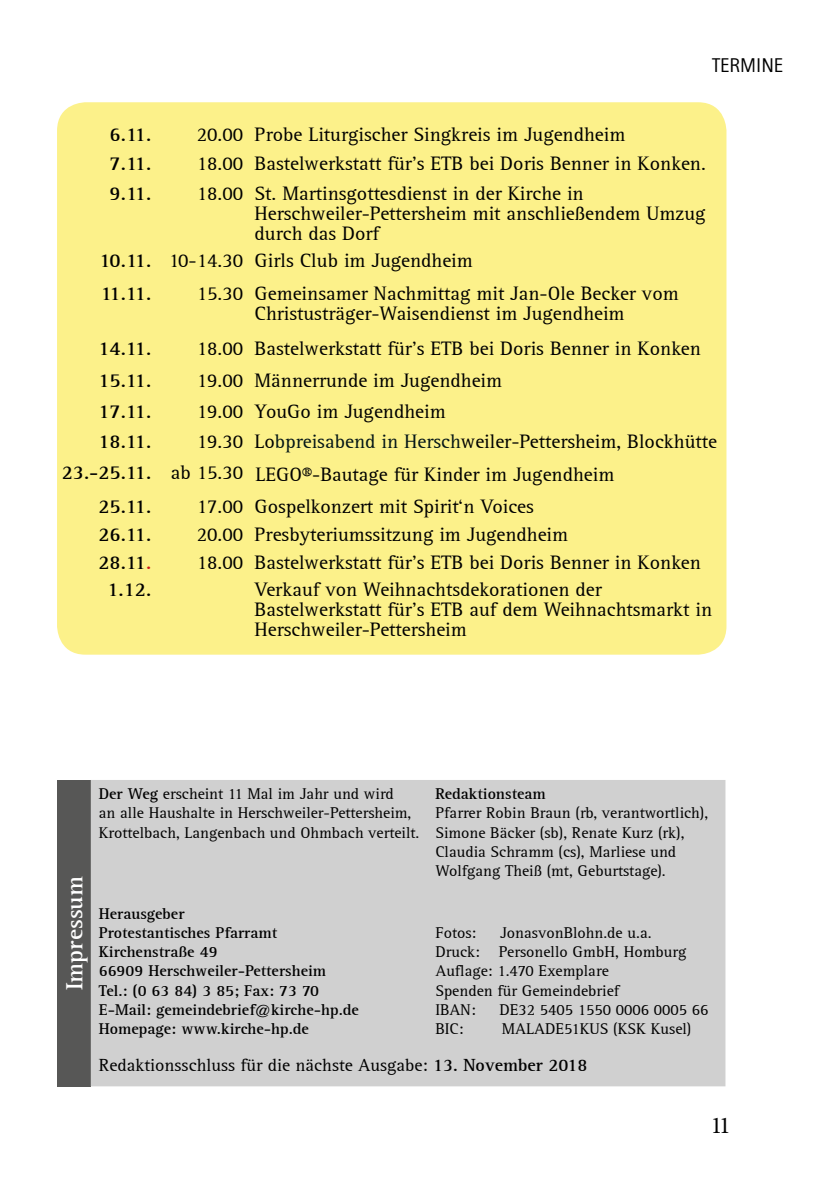
<style>
.page{position:relative;width:840px;height:1191px;background:#fff}
.page>*{position:absolute;margin:0;border:0;box-sizing:border-box;transform-origin:0 0}
.t1{font:700 24px "Rotis Serif";color:#fff}
.t2{font:24px "Minion Pro";color:#000}
.t3{font:20px/20px "Rotis Serif";color:#000}
.t4{font:700 20px "Rotis Serif";letter-spacing:-.11em;color:#000}
.t5{font:20px "Rotis Sans Serif";color:#000}
.t6{font:18px "Rotis Serif";color:#000}
.t7{font:16px/19.2px "Rotis Serif";color:#000}
.t8{font:700 16px/19.2px "Rotis Serif";color:#000}
.s1{font-weight:700}
.s2{color:#041617}
.s3{color:#cb1517}
</style>
<div class="page">
<div style="left:57px;top:102px;width:669px;height:552px;background:#fcf18a;border-radius:29px"></div>
<div style="left:58px;top:780px;width:33px;height:306px;background:#575756"></div>
<div style="left:91px;top:780px;width:634px;height:306px;background:#d0d0d0"></div>
<p class="t5" style="left:711px;top:53px;width:73px">TERMINE</p>
<p class="t4" style="left:110px;top:122px;width:43px">6.11.</p>
<p class="t3" style="left:197px;top:124px;width:430px">20.00 Probe Liturgischer Singkreis im Jugendheim</p>
<p class="t4" style="left:110px;top:152px;width:43px">7.11.</p>
<p class="t3" style="left:197px;top:154px;width:510px">18.00 Bastelwerkstatt für’s ETB bei Doris Benner in Konken.</p>
<p class="t4" style="left:110px;top:181px;width:43px">9.11.</p>
<p class="t3" style="left:254px;top:183px;width:452px;text-indent:-58px">18.00 St. Martinsgottesdienst in der Kirche in<br>Herschweiler-Pettersheim mit anschließendem Umzug durch das Dorf</p>
<p class="t3" style="left:100px;top:244px;width:374px;line-height:32.8px"><span class="s1">10.11.</span> 10-14.30 Girls Club im Jugendheim<br><span class="s1">11.11.</span></p>
<p class="t3" style="left:197px;top:284px;width:483px;text-align:center">15.30 Gemeinsamer Nachmittag mit Jan-Ole Becker vom<br>Christusträger-Waisendienst im Jugendheim</p>
<p class="t4" style="left:98px;top:336px;width:54px">14.11.</p>
<p class="t3" style="left:197px;top:339px;width:505px">18.00 Bastelwerkstatt für’s ETB bei Doris Benner in Konken</p>
<p class="t4" style="left:98px;top:368px;width:54px">15.11.</p>
<p class="t3" style="left:197px;top:370px;width:306px">19.00 Männerrunde im Jugendheim</p>
<p class="t4" style="left:98px;top:399px;width:54px">17.11.</p>
<p class="t3" style="left:197px;top:401px;width:250px">19.00 YouGo im Jugendheim</p>
<p class="t4" style="left:98px;top:430px;width:54px">18.11.</p>
<p class="t3" style="left:62px;top:427px;width:656px;line-height:30.8px;text-indent:135px">19.30 Lo<span class="s2">bpreisabend in Hersch</span>weiler-Pettersheim, Blockhütte<br><span class="s1">23.-25.11.</span> ab 15.30</p>
<p class="t4" style="left:98px;top:494px;width:54px">25.11.</p>
<p class="t3" style="left:197px;top:496px;width:338px">17.00 Gospelkonzert mit Spirit‘n Voices</p>
<p class="t4" style="left:98px;top:523px;width:54px">26.11.</p>
<p class="t3" style="left:197px;top:525px;width:372px">20.00 Presbyteriumssitzung im Jugendheim</p>
<p class="t4" style="left:98px;top:551px;width:54px">28.11<span class="s3">.</span></p>
<p class="t3" style="left:197px;top:553px;width:505px">18.00 Bastelwerkstatt für’s ETB bei Doris Benner in Konken</p>
<p class="t4" style="left:107px;top:578px;width:45px">1.12.</p>
<p class="t3" style="left:254px;top:580px;width:459px">Verkauf von Weihnachtsdekorationen der<br>Bastelwerkstatt für’s ETB auf dem Weihnachtsmarkt in<br>Herschweiler-Pettersheim</p>
<p class="t3" style="left:255px;top:465px;width:360px">LEGO®-Bautage für Kinder im Jugendheim</p>
<p class="t1" style="left:60px;top:990px;width:115px;rotate:-90deg">Impressum</p>
<p class="t7" style="left:99px;top:784px;width:322px"><span class="s1">Der Weg</span> erscheint 11 Mal im Jahr und wird<br>an alle Haushalte in Herschweiler-Pettersheim,<br>Krottelbach, Langenbach und Ohmbach verteilt.</p>
<p class="t8" style="left:435px;top:784px;width:112px">Redaktionsteam</p>
<p class="t7" style="left:435px;top:804px;width:274px">Pfarrer Robin Braun (rb, verantwortlich), Simone Bäcker (sb), Renate Kurz (rk), Claudia Schramm (cs), Marliese und Wolfgang Theiß (mt, Geburtstage).</p>
<p class="t8" style="left:99px;top:904px;width:261px">Herausgeber<br>Protestantisches Pfarramt<br>Kirchenstraße 49<br>66909 Herschweiler-Pettersheim<br>Tel.: (0 63 84) 3 85; Fax: 73 70<br>E-Mail: gemeindebrief@kirche-hp.de<br>Homepage: www.kirche-hp.de</p>
<p class="t7" style="left:435px;top:923px;width:252px;text-indent:65px">JonasvonBlohn.de u.a.<br>Druck: Personello GmbH, Homburg<br>Auflage: 1.470 Exemplare<br>Spenden für Gemeindebrief<br>IBAN:</p>
<p class="t7" style="left:435px;top:923px;width:42px">Fotos:</p>
<p class="t7" style="left:499px;top:1000px;width:210px">DE32 5405 1550 0006 0005 66</p>
<p class="t7" style="left:435px;top:1019px;width:30px">BIC:</p>
<p class="t7" style="left:501px;top:1019px;width:191px">MALADE51KUS (KSK Kusel)</p>
<p class="t6" style="left:99px;top:1054px;width:490px">Redaktionsschluss für die nächste Ausgabe: <span class="s1">13. November 2018</span></p>
<p class="t2" style="left:710px;top:1109px;width:21px">11</p>
</div>
